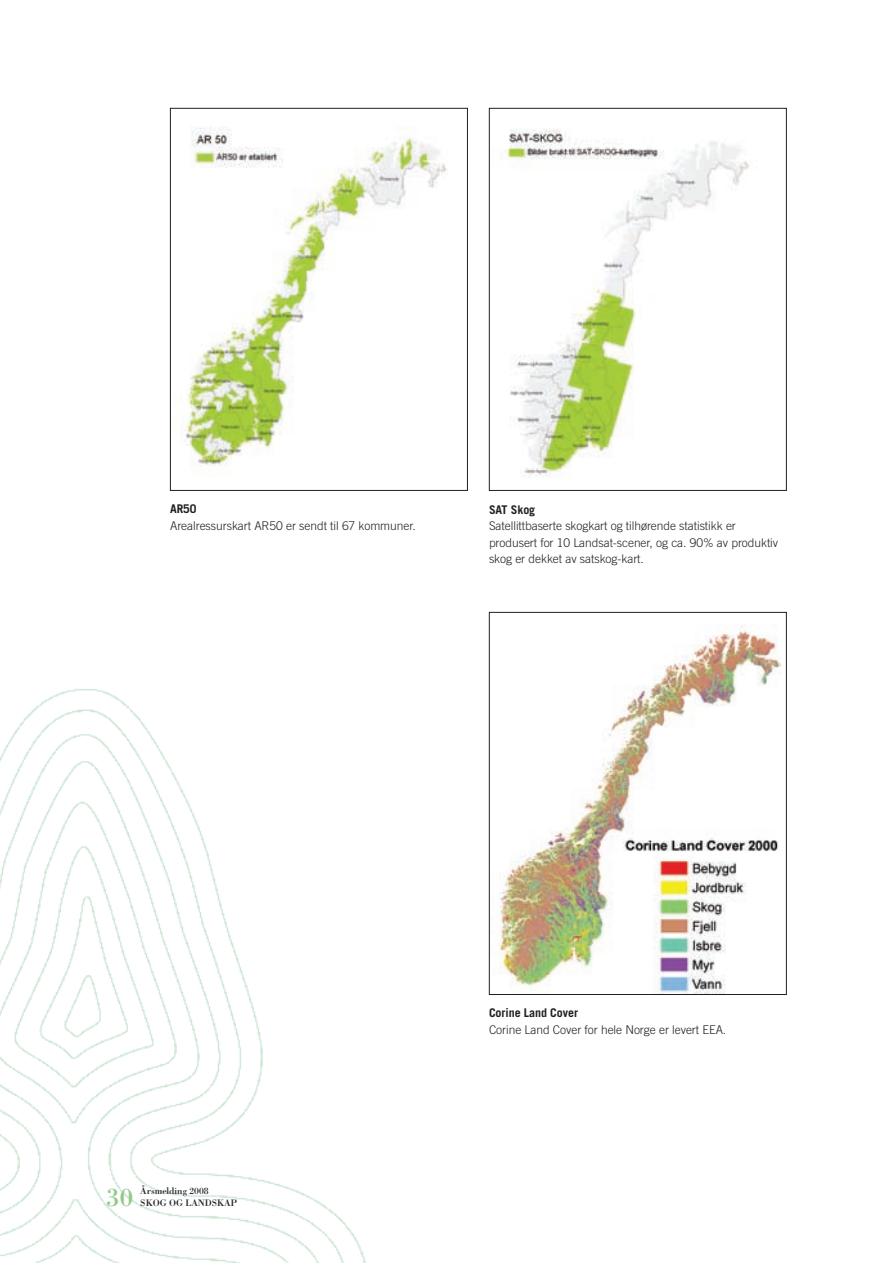
<style>
.page{position:relative;width:893px;height:1263px;background:#fff}
.page>*{position:absolute;margin:0;border:0;box-sizing:border-box;transform-origin:0 0}
.t1{font:27px "Bodoni";color:#92c889}
.t2{font:300 12px/16.5px "Trade Gothic";letter-spacing:-.005em;color:#231f20}
.t3{font:9.75px "Bodoni";letter-spacing:-.005em;color:#231f20}
.s1{font-weight:700}
</style>
<div class="page">
<img style="left:0;top:689px;width:366px;height:574px">
<img style="left:173px;top:127px;width:274px;height:342px">
<div style="left:170px;top:108px;width:298px;height:383px;border:1px solid #231f20"></div>
<img style="left:505px;top:128px;width:244px;height:349px">
<div style="left:489px;top:108px;width:298px;height:383px;border:1px solid #231f20"></div>
<img style="left:498px;top:625px;width:283px;height:368px">
<div style="left:489px;top:612px;width:298px;height:383px;border:1px solid #231f20"></div>
<p class="t2" style="left:170px;top:501px;width:247px"><span class="s1">AR50<br></span>Arealressurskart AR50 er sendt til 67 kommuner.</p>
<p class="t2" style="left:489px;top:501px;width:291px"><span class="s1">SAT Skog<br></span>Satellittbaserte skogkart og tilhørende statistikk er produsert for 10 Landsat-scener, og ca. 90% av produktiv skog er dekket av satskog-kart.</p>
<p class="t3" style="left:140px;top:1185px;width:70px">ÅRSMELDING 2008</p>
<p class="t1" style="left:106px;top:1181px;width:28px">30</p>
<p class="t3" style="left:140px;top:1197px;width:98px">SKOG OG LANDS KAP</p>
<p class="t2" style="left:489px;top:1005px;width:239px"><span class="s1">Corine Land Cover<br></span>Corine Land Cover for hele Norge er levert EEA.</p>
</div>
